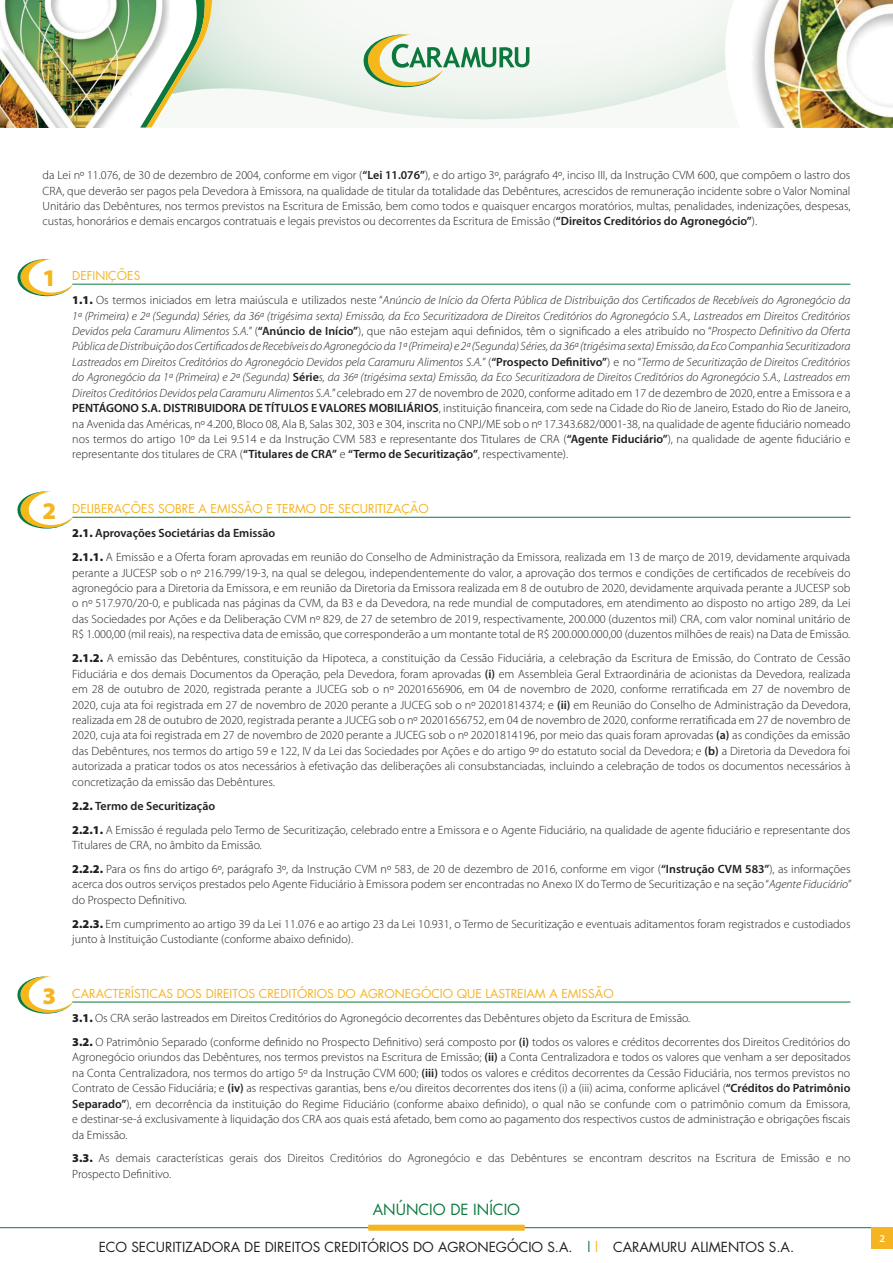
<style>
.page{position:relative;width:893px;height:1263px;background:#fff}
.page>*{position:absolute;margin:0;border:0;box-sizing:border-box;transform-origin:0 0}
.t1{font:15px "Futura";color:#0d793d}
.t2{font:13.5px "Futura";color:#231f20}
.t3{font:300 12px/15.5px "Myriad Pro";color:#231f20}
.t4{font:italic 300 12px/15.5px "Myriad Pro";color:#231f20;text-align:justify}
.t5{font:12px "Futura";color:#f5b421}
.t6{font:600 10.5px "Myriad Pro";color:#fff}
.s1{font-weight:600}
.s2{font-family:"Myriad Pro";font-weight:900;font-size:24px}
.s3{font-weight:900;font-style:normal}
.s4{font-style:normal}
.s5{font-weight:600;font-style:normal}
.s6{font-weight:900}
.s7{font-style:italic}
.s8{color:#0d793d}
.s9{color:#f5b421}
</style>
<div class="page">
<hr style="left:0;top:1227px;width:893px;height:1px;background:#0d793d">
<div style="left:368px;top:1225px;width:157px;height:6px;background:#f5b421"></div>
<div style="left:872px;top:1227px;width:21px;height:21px;background:#f5b421"></div>
<img style="left:0;top:0;width:140px;height:128px">
<img style="left:753px;top:0;width:140px;height:128px">
<svg style="left:212px;top:0;width:522px;height:120px"></svg>
<svg style="left:140px;top:0;width:72px;height:128px"></svg>
<svg style="left:362px;top:34px;width:167px;height:53px"></svg>
<hr style="left:72px;top:284px;width:778px;height:1px;background:#0d793d">
<hr style="left:72px;top:517px;width:778px;height:1px;background:#0d793d">
<hr style="left:72px;top:1002px;width:778px;height:1px;background:#0d793d">
<svg style="left:17px;top:259px;width:56px;height:37px"></svg>
<svg style="left:17px;top:491px;width:56px;height:38px"></svg>
<svg style="left:17px;top:976px;width:56px;height:37px"></svg>
<p class="t3" style="left:43px;top:168px;width:809px;text-align:justify">da Lei nº 11.076, de 30 de dezembro de 2004, conforme em vigor (<span class="s1">“Lei 11.076”</span>), e do artigo 3º, parágrafo 4º, inciso III, da Instrução CVM 600, que compõem o lastro dos CRA, que deverão ser pagos pela Devedora à Emissora, na qualidade de titular da totalidade das Debêntures, acrescidos de remuneração incidente sobre o Valor Nominal Unitário das Debêntures, nos termos previstos na Escritura de Emissão, bem como todos e quaisquer encargos moratórios, multas, penalidades, indenizações, despesas, custas, honorários e demais encargos contratuais e legais previstos ou decorrentes da Escritura de Emissão (<span class="s1">“Direitos Creditórios do Agronegócio”</span>).</p>
<p class="t5" style="left:43px;top:267px;width:99px"><span class="s2">1</span> DEFINIÇÕES</p>
<p class="t4" style="left:72px;top:293px;width:780px"><span class="s3">1.1.</span> <span class="s4">Os termos iniciados em letra maiúscula e utilizados neste “</span>Anúncio de Início da Oferta Pública de Distribuição dos Certificados de Recebíveis do Agronegócio da 1ª (Primeira) e 2ª (Segunda) Séries, da 36ª (trigésima sexta) Emissão, da Eco Securitizadora de Direitos Creditórios do Agronegócio S.A., Lastreados em Direitos Creditórios Devidos pela Caramuru Alimentos S.A.<span class="s4">” (</span><span class="s5">“Anúncio de Início”</span><span class="s4">), que não estejam aqui definidos, têm o significado a eles atribuído no “</span>Prospecto Definitivo da Oferta Pública de Distribuição dos Certificados de Recebíveis do Agronegócio da 1ª (Primeira) e 2ª (Segunda) Séries, da 36ª (trigésima sexta) Emissão, da Eco Companhia Securitizadora Lastreados em Direitos Creditórios do Agronegócio Devidos pela Caramuru Alimentos S.A.<span class="s4">” (</span><span class="s5">“Prospecto Definitivo”</span><span class="s4">) e no “</span>Termo de Securitização de Direitos Creditórios do Agronegócio da 1ª (Primeira) e 2ª (Segunda) <span class="s5">Série</span>s, da 36ª (trigésima sexta) Emissão, da Eco Securitizadora de Direitos Creditórios do Agronegócio S.A., Lastreados em Direitos Creditórios Devidos pela Caramuru Alimentos S.A.<span class="s4">” celebrado em 27 de novembro de 2020, conforme aditado em 17 de dezembro de 2020, entre a Emissora e a </span><span class="s5">PENTÁGONO S.A. DISTRIBUIDORA DE TÍTULOS E VALORES MOBILIÁRIOS</span><span class="s4">, instituição financeira, com sede na Cidade do Rio de Janeiro, Estado do Rio de Janeiro, na Avenida das Américas, nº 4.200, Bloco 08, Ala B, Salas 302, 303 e 304, inscrita no CNPJ/ME sob o nº 17.343.682/0001-38, na qualidade de agente fiduciário nomeado nos termos do artigo 10º da Lei 9.514 e da Instrução CVM 583 e representante dos Titulares de CRA (</span><span class="s5">“Agente Fiduciário”</span><span class="s4">), na qualidade de agente fiduciário e representante dos titulares de CRA (</span><span class="s5">“Titulares de CRA”</span> <span class="s4">e</span> <span class="s5">“Termo de Securitização”</span><span class="s4">, respectivamente).</span></p>
<p class="t5" style="left:43px;top:501px;width:388px"><span class="s2">2</span> DELIBERAÇÕES SOBRE A EMISSÃO E TERMO DE SECURITIZAÇÃO</p>
<p class="t3" style="left:72px;top:521px;width:780px;line-height:24px"><span class="s6">2.1.</span> <span class="s1">Aprovações Societárias da Emissão<br></span><span class="s6">2.1.1.</span> A Emissão e a Oferta foram aprovadas em reunião do Conselho de Administração da Emissora, realizada em 13 de março de 2019, devidamente arquivada</p>
<p class="t3" style="left:72px;top:565px;width:780px;text-align:justify">perante a JUCESP sob o nº 216.799/19-3, na qual se delegou, independentemente do valor, a aprovação dos termos e condições de certificados de recebíveis do agronegócio para a Diretoria da Emissora, e em reunião da Diretoria da Emissora realizada em 8 de outubro de 2020, devidamente arquivada perante a JUCESP sob o nº 517.970/20-0, e publicada nas páginas da CVM, da B3 e da Devedora, na rede mundial de computadores, em atendimento ao disposto no artigo 289, da Lei das Sociedades por Ações e da Deliberação CVM nº 829, de 27 de setembro de 2019, respectivamente, 200.000 (duzentos mil) CRA, com valor nominal unitário de R$ 1.000,00 (mil reais), na respectiva data de emissão, que corresponderão a um montante total de R$ 200.000.000,00 (duzentos milhões de reais) na Data de Emissão.</p>
<p class="t3" style="left:72px;top:651px;width:780px;text-align:justify"><span class="s6">2.1.2.</span> A emissão das Debêntures, constituição da Hipoteca, a constituição da Cessão Fiduciária, a celebração da Escritura de Emissão, do Contrato de Cessão Fiduciária e dos demais Documentos da Operação, pela Devedora, foram aprovadas <span class="s1">(i)</span> em Assembleia Geral Extraordinária de acionistas da Devedora, realizada em 28 de outubro de 2020, registrada perante a JUCEG sob o nº 20201656906, em 04 de novembro de 2020, conforme rerratificada em 27 de novembro de 2020, cuja ata foi registrada em 27 de novembro de 2020 perante a JUCEG sob o nº 20201814374; e <span class="s1">(ii)</span> em Reunião do Conselho de Administração da Devedora, realizada em 28 de outubro de 2020, registrada perante a JUCEG sob o nº 20201656752, em 04 de novembro de 2020, conforme rerratificada em 27 de novembro de 2020, cuja ata foi registrada em 27 de novembro de 2020 perante a JUCEG sob o nº 20201814196, por meio das quais foram aprovadas <span class="s1">(a)</span> as condições da emissão das Debêntures, nos termos do artigo 59 e 122, IV da Lei das Sociedades por Ações e do artigo 9º do estatuto social da Devedora; e <span class="s1">(b)</span> a Diretoria da Devedora foi autorizada a praticar todos os atos necessários à efetivação das deliberações ali consubstanciadas, incluindo a celebração de todos os documentos necessários à concretização da emissão das Debêntures.</p>
<p class="t3" style="left:72px;top:794px;width:780px;line-height:24px"><span class="s6">2.2.</span> <span class="s1">Termo de Securitização<br></span><span class="s6">2.2.1.</span> A Emissão é regulada pelo Termo de Securitização, celebrado entre a Emissora e o Agente Fiduciário, na qualidade de agente fiduciário e representante dos</p>
<p class="t3" style="left:72px;top:833px;width:780px;line-height:24px">Titulares de CRA, no âmbito da Emissão.<br><span class="s6">2.2.2.</span> Para os fins do artigo 6º, parágrafo 3º, da Instrução CVM nº 583, de 20 de dezembro de 2016, conforme em vigor (<span class="s1">“Instrução CVM 583”</span>), as informações</p>
<p class="t3" style="left:72px;top:877px;width:781px">acerca dos outros serviços prestados pelo Agente Fiduciário à Emissora podem ser encontradas no Anexo IX do Termo de Securitização e na seção “<span class="s7">Agente Fiduciário</span>” do Prospecto Definitivo.</p>
<p class="t3" style="left:72px;top:916px;width:780px"><span class="s6">2.2.3.</span> Em cumprimento ao artigo 39 da Lei 11.076 e ao artigo 23 da Lei 10.931, o Termo de Securitização e eventuais aditamentos foram registrados e custodiados junto à Instituição Custodiante (conforme abaixo definido).</p>
<p class="t5" style="left:43px;top:985px;width:573px"><span class="s2">3</span> CARACTERÍSTICAS DOS DIREITOS CREDITÓRIOS DO AGRONEGÓCIO QUE LASTREIAM A EMISSÃO</p>
<p class="t3" style="left:72px;top:1006px;width:780px;line-height:24px"><span class="s6">3.1.</span> Os CRA serão lastreados em Direitos Creditórios do Agronegócio decorrentes das Debêntures objeto da Escritura de Emissão.<br><span class="s6">3.2.</span> O Patrimônio Separado (conforme definido no Prospecto Definitivo) será composto por <span class="s1">(i)</span> todos os valores e créditos decorrentes dos Direitos Creditórios do</p>
<p class="t3" style="left:72px;top:1050px;width:780px;text-align:justify">Agronegócio oriundos das Debêntures, nos termos previstos na Escritura de Emissão; <span class="s1">(ii)</span> a Conta Centralizadora e todos os valores que venham a ser depositados na Conta Centralizadora, nos termos do artigo 5º da Instrução CVM 600; <span class="s1">(iii)</span> todos os valores e créditos decorrentes da Cessão Fiduciária, nos termos previstos no Contrato de Cessão Fiduciária; e <span class="s1">(iv)</span> as respectivas garantias, bens e/ou direitos decorrentes dos itens (i) a (iii) acima, conforme aplicável (<span class="s1">“Créditos do Patrimônio Separado”</span>), em decorrência da instituição do Regime Fiduciário (conforme abaixo definido), o qual não se confunde com o patrimônio comum da Emissora, e destinar-se-á exclusivamente à liquidação dos CRA aos quais está afetado, bem como ao pagamento dos respectivos custos de administração e obrigações fiscais da Emissão.</p>
<p class="t3" style="left:72px;top:1151px;width:780px"><span class="s6">3.3.</span> As demais características gerais dos Direitos Creditórios do Agronegócio e das Debêntures se encontram descritos na Escritura de Emissão e no<br>Prospecto Definitivo.</p>
<p class="t1" style="left:373px;top:1199px;width:149px">ANÚNCIO DE INÍCIO</p>
<p class="t2" style="left:99px;top:1238px;width:697px">ECO SECURITIZADORA DE DIREITOS CREDITÓRIOS DO AGRONEGÓCIO S.A. <span class="s8">|</span><span class="s9">|</span> CARAMURU ALIMENTOS S.A.</p>
<p class="t6" style="left:879px;top:1232px;width:7px">2</p>
</div>
